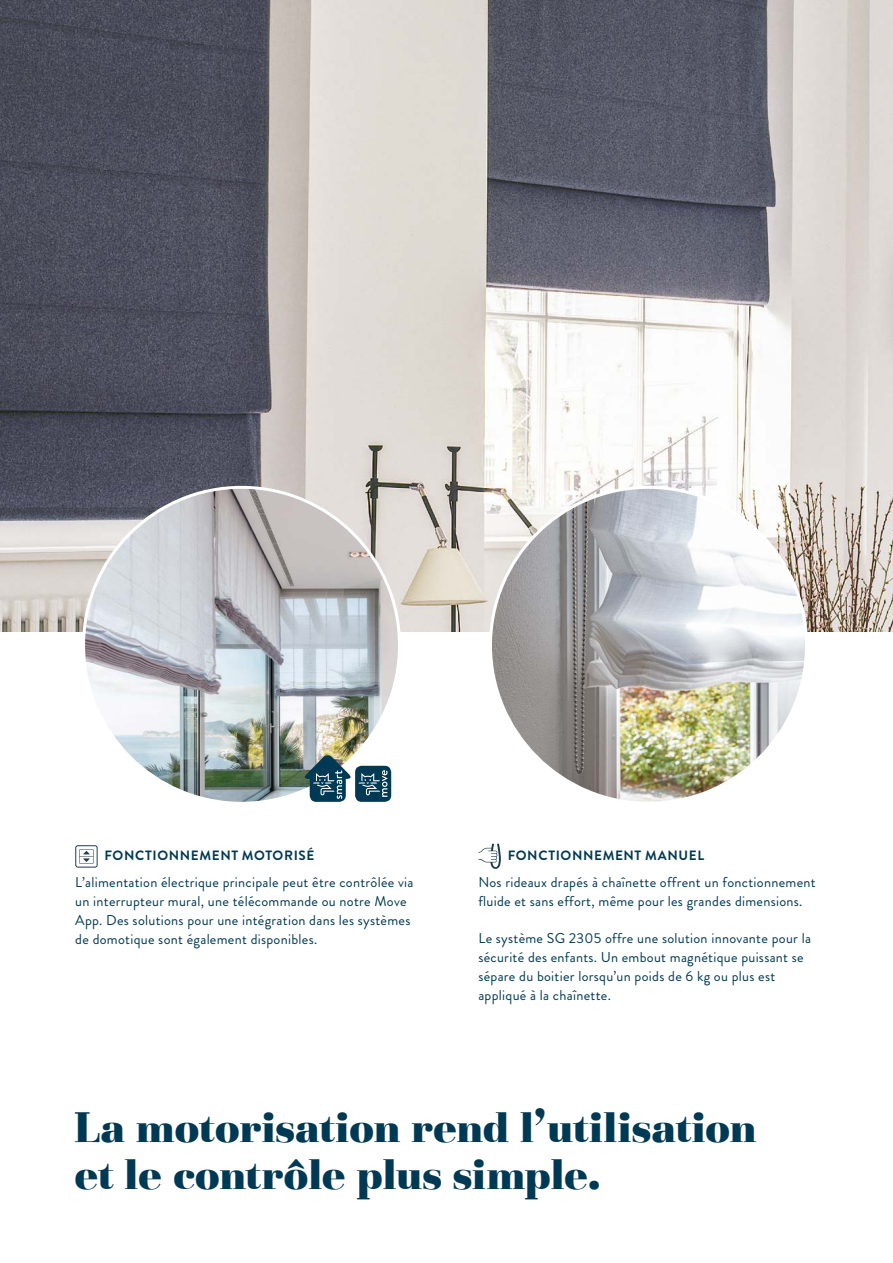
<style>
.page{position:relative;width:893px;height:1263px;background:#fff}
.page>*{position:absolute;margin:0;border:0;box-sizing:border-box;transform-origin:0 0}
.t1{font:900 44.25px/46.5px "Basilia";letter-spacing:-.005em;color:#003953}
.t2{font:14.25px/18.8px "Brandon Grotesque";letter-spacing:.02em;color:#003953}
.t3{font:700 13.5px "Brandon Grotesque";letter-spacing:.045em;color:#003953}
</style>
<div class="page">
<img style="left:0;top:0;width:893px;height:631px">
<img style="left:490px;top:487px;width:316px;height:316px;border-radius:158px">
<img style="left:84px;top:487px;width:315px;height:316px;border-radius:158px">
<div style="left:355px;top:766px;width:36px;height:36px;background:#003953;border-radius:7px"></div>
<svg style="left:305px;top:755px;width:83px;height:47px"></svg>
<svg style="left:478px;top:843px;width:23px;height:26px"></svg>
<svg style="left:75px;top:845px;width:23px;height:23px"></svg>
<p class="t3" style="left:104px;top:846px;width:211px">FONCTIONNEMENT MOTORISÉ</p>
<p class="t2" style="left:75px;top:873px;width:340px">L’alimentation électrique principale peut être contrôlée via un interrupteur mural, une télécommande ou notre Move App. Des solutions pour une intégration dans les systèmes de domotique sont également disponibles.</p>
<p class="t3" style="left:508px;top:846px;width:198px">FONCTIONNEMENT MANUEL</p>
<p class="t2" style="left:478px;top:873px;width:339px">Nos rideaux drapés à chaînette offrent un fonctionnement fluide et sans effort, même pour les grandes dimensions.</p>
<p class="t2" style="left:478px;top:929px;width:334px">Le système SG 2305 offre une solution innovante pour la sécurité des enfants. Un embout magnétique puissant se sépare du boitier lorsqu’un poids de 6 kg ou plus est appliqué à la chaînette.</p>
<h1 class="t1" style="left:74px;top:1108px;width:684px">La motorisation rend l’utilisation et le contrôle plus simple.</h1>
</div>
